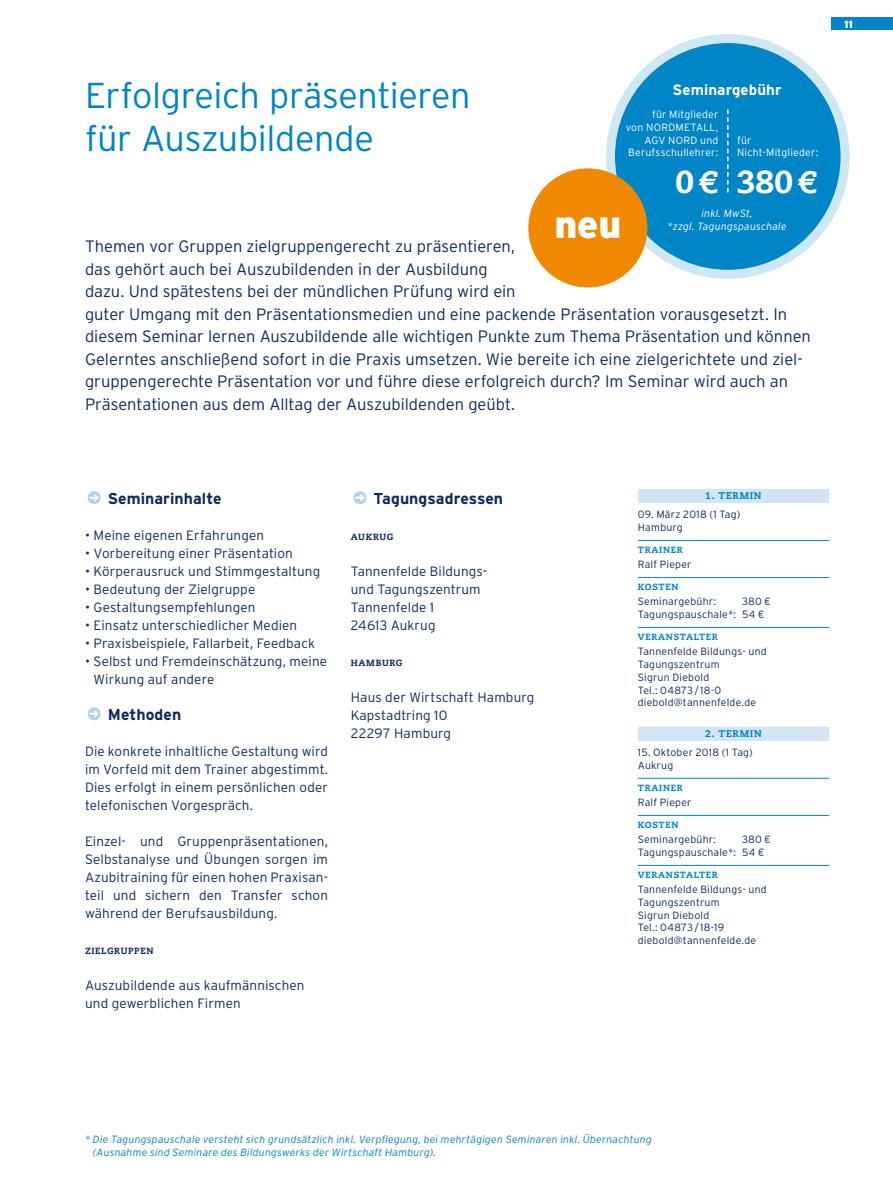
<style>
.page{position:relative;width:893px;height:1191px;background:#fff}
.page>*{position:absolute;margin:0;border:0;box-sizing:border-box;transform-origin:0 0}
.t1{font:900 39px "Interstate";color:#fff}
.t2{font:300 36px/43.2px "Interstate";letter-spacing:-.01em;color:#0085c6}
.t3{font:800 31.5px "Caecilia Com 85";color:#fff}
.t4{font:300 16.5px/22.5px "Interstate";color:#0d2a60}
.t5{font:700 15.75px "Interstate";letter-spacing:.005em;color:#0d2a60}
.t6{font:700 15px "Interstate";letter-spacing:.005em;color:#fff}
.t7{font:300 13.5px/18px "Interstate";letter-spacing:.01em;color:#0d2a60}
.t8{font:300 10.5px/12.8px "Interstate";letter-spacing:.02em;color:#0d2a60}
.t9{font:italic 300 10.5px/12.8px "Interstate";letter-spacing:.015em;color:#0085c6}
.t10{font:300 10.5px/12.8px "Interstate";letter-spacing:.02em;color:#fff;text-align:right}
.t11{font:italic 300 10.5px/12.8px "Interstate";letter-spacing:.015em;color:#fff;text-align:center}
.t12{font:900 10.5px "Interstate";color:#fff}
.t13{font:800 9.75px "Caecilia";letter-spacing:.075em;color:#0085c6}
.t14{font:800 9px "Caecilia";letter-spacing:.075em;color:#0085c6}
.t15{font:800 9px "Caecilia";letter-spacing:.075em;color:#0d2a60}
</style>
<div class="page">
<div style="left:831px;top:17px;width:62px;height:13px;background:#0085c6"></div>
<svg style="left:87px;top:491px;width:14px;height:13px"></svg>
<svg style="left:87px;top:707px;width:14px;height:14px"></svg>
<svg style="left:353px;top:491px;width:14px;height:13px"></svg>
<div style="left:638px;top:489px;width:191px;height:14px;background:#d1e5f5"></div>
<hr style="left:638px;top:540px;width:191px;height:1px;background:#0085c6">
<hr style="left:638px;top:577px;width:191px;height:1px;background:#0085c6">
<hr style="left:638px;top:627px;width:191px;height:1px;background:#0085c6">
<div style="left:638px;top:726px;width:191px;height:15px;background:#d1e5f5"></div>
<hr style="left:638px;top:778px;width:191px;height:1px;background:#0085c6">
<hr style="left:638px;top:815px;width:191px;height:1px;background:#0085c6">
<hr style="left:638px;top:865px;width:191px;height:1px;background:#0085c6">
<div style="left:615px;top:43px;width:226px;height:227px;background:#0085c6;border-radius:50%"></div>
<div style="left:606px;top:34px;width:244px;height:245px;border:9px solid #0085c6;border-radius:50%"></div>
<svg style="left:727px;top:109px;width:1px;height:83px"></svg>
<div style="left:528px;top:168px;width:119px;height:119px;background:#f18900;border-radius:50%"></div>
<h2 class="t2" style="left:85px;top:73px;width:387px">Erfolgreich präsentieren für Auszubildende</h2>
<p class="t6" style="left:673px;top:80px;width:110px">Seminargebühr</p>
<p class="t10" style="left:626px;top:108px;width:94px">für Mitglieder<br>von NORDMETALL,<br>AGV NORD und<br>Berufsschullehrer:</p>
<h3 class="t3" style="left:675px;top:160px;width:44px">0€</h3>
<p class="t10" style="left:737px;top:134px;width:83px;text-align:left">für<br>Nicht-Mitglieder:</p>
<h3 class="t3" style="left:737px;top:160px;width:82px">380€</h3>
<p class="t11" style="left:667px;top:207px;width:121px">inkl. MwSt,<br>*zzgl. Tagungspauschale</p>
<h1 class="t1" style="left:554px;top:200px;width:69px">neu</h1>
<p class="t4" style="left:85px;top:235px;width:727px">Themen vor Gruppen zielgruppengerecht zu präsentieren,<br>das gehört auch bei Auszubildenden in der Ausbildung<br>dazu. Und spätestens bei der mündlichen Prüfung wird ein<br>guter Umgang mit den Präsentationsmedien und eine packende Präsentation vorausgesetzt. In diesem Seminar lernen Auszubildende alle wichtigen Punkte zum Thema Präsentation und können Gelerntes anschließend sofort in die Praxis umsetzen. Wie bereite ich eine zielgerichtete und ziel&shy;gruppengerechte Präsentation vor und führe diese erfolgreich durch? Im Seminar wird auch an Präsentationen aus dem Alltag der Auszubildenden geübt.</p>
<p class="t12" style="left:844px;top:18px;width:10px">11</p>
<p class="t5" style="left:108px;top:489px;width:115px">Seminarinhalte</p>
<p class="t7" style="left:85px;top:526px;width:181px">• Meine eigenen Erfahrungen</p>
<p class="t7" style="left:85px;top:544px;width:209px">• Vorbereitung einer Präsentation</p>
<p class="t7" style="left:85px;top:562px;width:237px">• Körperausruck und Stimmgestaltung</p>
<p class="t7" style="left:85px;top:580px;width:172px">• Bedeutung der Zielgruppe</p>
<p class="t7" style="left:85px;top:598px;width:172px">• Gestaltungsempfehlungen</p>
<p class="t7" style="left:85px;top:616px;width:214px">• Einsatz unterschiedlicher Medien</p>
<p class="t7" style="left:85px;top:634px;width:231px">• Praxisbeispiele, Fallarbeit, Feedback</p>
<p class="t7" style="left:94px;top:652px;width:235px;text-indent:-9px">• Selbst und Fremdeinschätzung, meine<br>Wirkung auf andere</p>
<p class="t5" style="left:108px;top:705px;width:75px">Methoden</p>
<p class="t7" style="left:85px;top:742px;width:245px;text-align:justify">Die konkrete inhaltliche Gestaltung wird im Vorfeld mit dem Trainer abgestimmt.<br>Dies erfolgt in einem persönlichen oder telefonischen Vorgespräch.</p>
<p class="t7" style="left:85px;top:832px;width:245px;text-align:justify">Einzel- und Gruppenpräsentationen, Selbstanalyse und Übungen sorgen im Azubitraining für einen hohen Praxisan&shy;teil und sichern den Transfer schon während der Berufsausbildung.</p>
<p class="t15" style="left:85px;top:945px;width:70px">ZIELGRUPPEN</p>
<p class="t7" style="left:85px;top:976px;width:221px">Auszubildende aus kaufmännischen und gewerblichen Firmen</p>
<p class="t5" style="left:374px;top:489px;width:131px">Tagungsadressen</p>
<p class="t15" style="left:351px;top:531px;width:44px">AUKRUG</p>
<p class="t7" style="left:351px;top:562px;width:138px">Tannenfelde Bildungs&shy;und Tagungszentrum<br>Tannenfelde 1<br>24613 Aukrug</p>
<p class="t15" style="left:351px;top:657px;width:53px">HAMBURG</p>
<p class="t7" style="left:351px;top:688px;width:185px">Haus der Wirtschaft Hamburg<br>Kapstadtring 10<br>22297 Hamburg</p>
<p class="t13" style="left:705px;top:489px;width:58px">1. TERMIN</p>
<p class="t8" style="left:638px;top:508px;width:104px">09. März 2018 (1 Tag)<br>Hamburg</p>
<p class="t14" style="left:638px;top:544px;width:46px">TRAINER</p>
<p class="t8" style="left:638px;top:558px;width:55px">Ralf Pieper</p>
<p class="t14" style="left:638px;top:582px;width:42px">KOSTEN</p>
<p class="t8" style="left:638px;top:595px;width:80px">Seminargebühr:</p>
<p class="t8" style="left:638px;top:595px;width:135px;text-indent:104px">380 €<br>Tagungspauschale*: 54 €</p>
<p class="t14" style="left:638px;top:631px;width:81px">VERANSTALTER</p>
<p class="t8" style="left:638px;top:645px;width:130px">Tannenfelde Bildungs- und<br>Tagungszentrum<br>Sigrun Diebold<br>Tel.: 04873/18-0 diebold@tannenfelde.de</p>
<p class="t13" style="left:705px;top:727px;width:58px">2. TERMIN</p>
<p class="t8" style="left:638px;top:746px;width:117px">15. Oktober 2018 (1 Tag)<br>Aukrug</p>
<p class="t14" style="left:638px;top:782px;width:46px">TRAINER</p>
<p class="t8" style="left:638px;top:796px;width:55px">Ralf Pieper</p>
<p class="t14" style="left:638px;top:819px;width:42px">KOSTEN</p>
<p class="t8" style="left:638px;top:833px;width:80px">Seminargebühr:</p>
<p class="t8" style="left:638px;top:833px;width:135px;text-indent:104px">380 €<br>Tagungspauschale*: 54 €</p>
<p class="t14" style="left:638px;top:869px;width:81px">VERANSTALTER</p>
<p class="t8" style="left:638px;top:883px;width:130px">Tannenfelde Bildungs- und<br>Tagungszentrum<br>Sigrun Diebold<br>Tel.: 04873/18-19 diebold@tannenfelde.de</p>
<p class="t9" style="left:93px;top:1132px;width:560px;text-indent:-8px">* Die Tagungspauschale versteht sich grundsätzlich inkl. Verpflegung, bei mehrtägigen Seminaren inkl. Übernachtung (Ausnahme sind Seminare des Bildungswerks der Wirtschaft Hamburg).</p>
</div>
